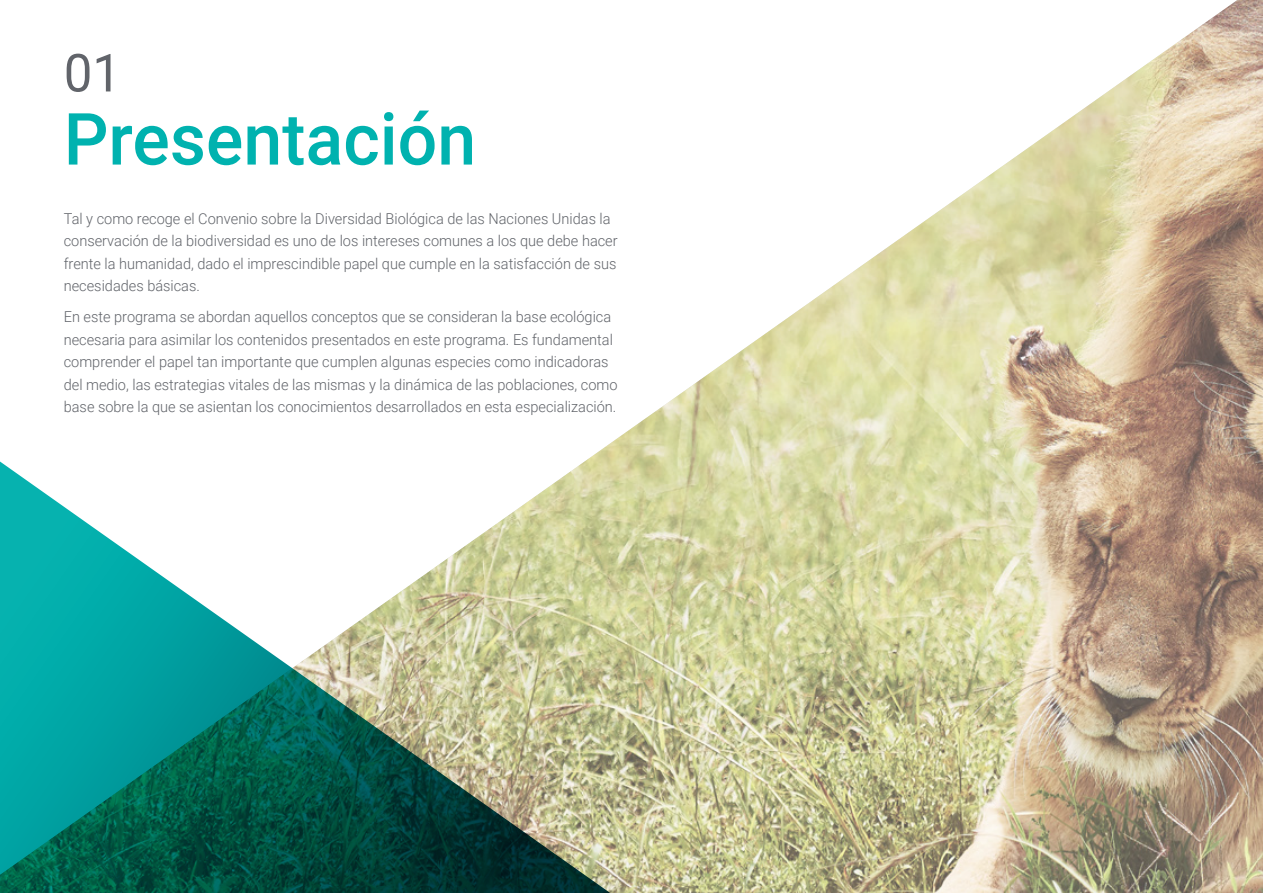
<style>
.page{position:relative;width:1263px;height:893px;background:#fff}
.page>*{position:absolute;margin:0;border:0;box-sizing:border-box;transform-origin:0 0}
.t1{font:500 72px "Roboto";color:#00b2af}
.t2{font:52.5px "Roboto";color:#61646a}
.t3{font:300 15px/22.5px "Roboto";color:#61646a}
</style>
<div class="page">
<img style="left:607px;top:0;width:656px;height:893px">
<svg style="left:0;top:446px;width:640px;height:447px"></svg>
<h2 class="t2" style="left:64px;top:36px;width:59px">01</h2>
<h1 class="t1" style="left:64px;top:89px;width:414px">Presentación</h1>
<p class="t3" style="left:64px;top:207px;width:555px">Tal y como recoge el Convenio sobre la Diversidad Biológica de las Naciones Unidas la conservación de la biodiversidad es uno de los intereses comunes a los que debe hacer frente la humanidad, dado el imprescindible papel que cumple en la satisfacción de sus necesidades básicas.</p>
<p class="t3" style="left:64px;top:305px;width:555px">En este programa se abordan aquellos conceptos que se consideran la base ecológica necesaria para asimilar los contenidos presentados en este programa. Es fundamental comprender el papel tan importante que cumplen algunas especies como indicadoras del medio, las estrategias vitales de las mismas y la dinámica de las poblaciones, como base sobre la que se asientan los conocimientos desarrollados en esta especialización.</p>
</div>
